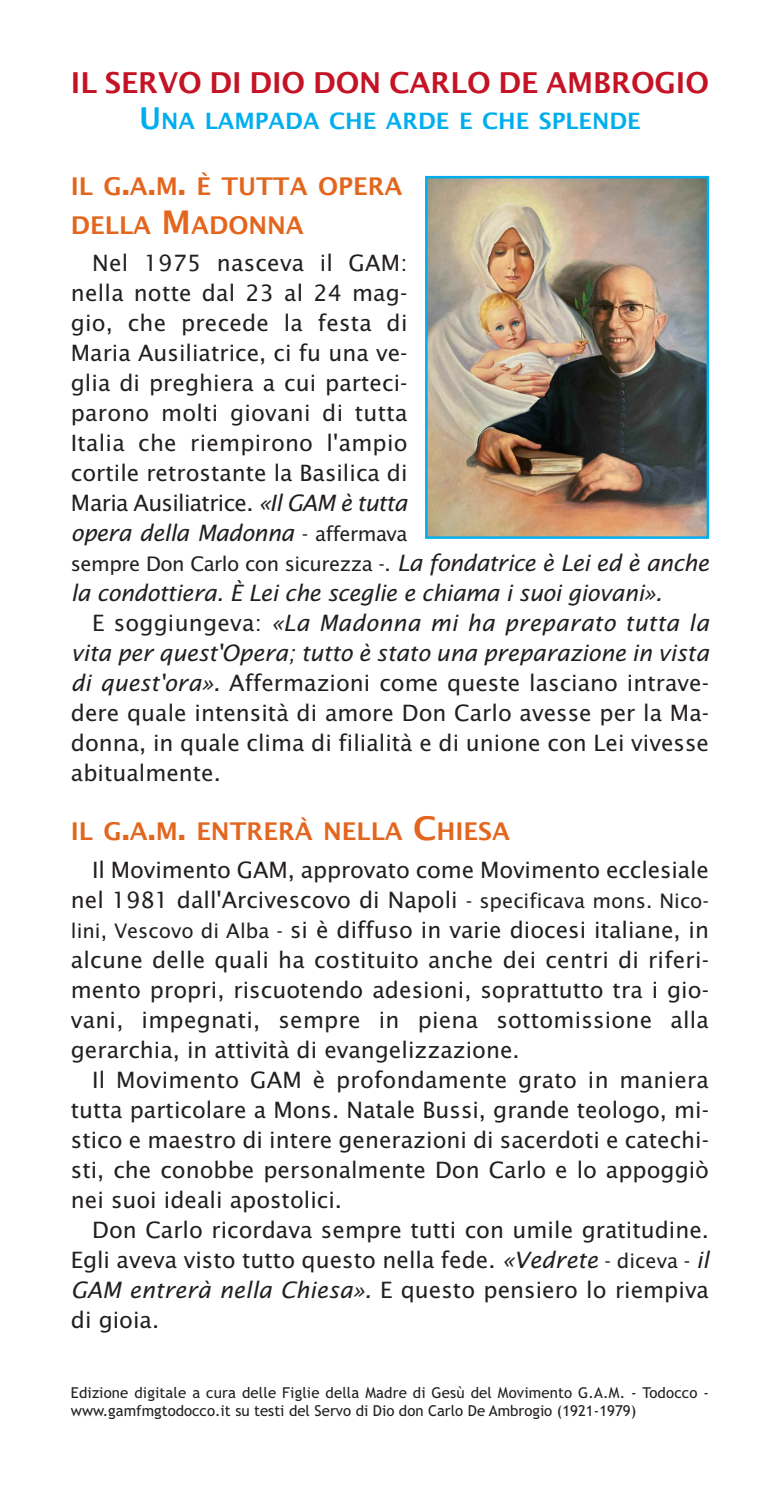
<style>
.page{position:relative;width:780px;height:1489px;background:#fff}
.page>*{position:absolute;margin:0;border:0;box-sizing:border-box;transform-origin:0 0}
.t1{font:600 28.75px "Lucida Sans";letter-spacing:-.005em;color:#c41324}
.t2{font:600 24.5px/39px "Lucida Sans";color:#e2661d}
.t3{font:22.5px/30px "Lucida Sans";color:#231f20;text-align:justify}
.t4{font:italic 22.5px "Lucida Sans";letter-spacing:-.01em;color:#231f20}
.t5{font:italic 22.5px "Lucida Sans";letter-spacing:.01em;color:#231f20}
.t6{font:600 22.5px "Lucida Sans";color:#00aeef}
.t7{font:20px "Lucida Sans";letter-spacing:-.025em;color:#231f20}
.t8{font:15px/18px "Trebuchet MS";letter-spacing:.01em;color:#231f20}
.s1{font-size:30px}
.s2{font-size:32.5px}
.s3{font-style:italic}
.s4{font-size:20px}
.s5{font-style:italic;font-size:22.5px}
.s6{font-style:normal}
</style>
<div class="page">
<img style="left:428px;top:179px;width:278px;height:357px">
<div style="left:425px;top:176px;width:284px;height:363px;border:2px solid #00aeef"></div>
<p class="t1" style="left:71px;top:66px;width:639px">IL SERVO DI DIO DON CARLO DE AMBROGIO</p>
<p class="t6" style="left:139px;top:108px;width:503px"><span class="s1">U</span>NA LAMPADA CHE ARDE E CHE SPLENDE</p>
<p class="t2" style="left:71px;top:167px;width:333px">IL G<span class="s2">.</span>A<span class="s2">.</span>M<span class="s2">.</span> È TUTTA OPERA<br>DELLA <span class="s2">M</span>ADONNA</p>
<p class="t3" style="left:71px;top:248px;width:338px;text-indent:21px">Nel 1975 nasceva il GAM: nella notte dal 23 al 24 mag&shy;gio, che precede la festa di Maria Ausiliatrice, ci fu una ve&shy;glia di preghiera a cui parteci&shy;parono molti giovani di tutta Italia che riempirono l'ampio cortile retrostante la Basilica di Maria Ausiliatrice. <span class="s3">«Il GAM è tutta opera della Madonna</span> <span class="s4">- affermava</span></p>
<p class="t7" style="left:71px;top:552px;width:639px">sempre Don Carlo con sicurezza -. <span class="s5">La fondatrice è Lei ed è anche</span></p>
<p class="t4" style="left:71px;top:580px;width:593px">la condottiera. È Lei che sceglie e chiama i suoi giovani».</p>
<p class="t5" style="left:92px;top:610px;width:618px"><span class="s6">E soggiungeva:</span> «La Madonna mi ha preparato tutta la</p>
<p class="t4" style="left:71px;top:640px;width:639px">vita per quest'Opera; tutto è stato una preparazione in vista</p>
<p class="t3" style="left:71px;top:668px;width:639px"><span class="s3">di quest'ora».</span> Affermazioni come queste lasciano intrave-</p>
<p class="t3" style="left:71px;top:698px;width:639px">dere quale intensità di amore Don Carlo avesse per la Ma-</p>
<p class="t3" style="left:71px;top:728px;width:639px">donna, in quale clima di filialità e di unione con Lei vivesse</p>
<p class="t3" style="left:71px;top:758px;width:151px">abitualmente.</p>
<p class="t2" style="left:71px;top:812px;width:440px">IL G<span class="s2">.</span>A<span class="s2">.</span>M<span class="s2">.</span> ENTRERÀ NELLA <span class="s2">C</span>HIESA</p>
<p class="t3" style="left:71px;top:854px;width:639px;text-indent:21px">Il Movimento GAM, approvato come Movimento ecclesiale nel 1981 dall'Arcivescovo di Napoli <span class="s4">- specificava mons. Nico&shy;lini, Vescovo di Alba -</span> si è diffuso in varie diocesi italiane, in alcune delle quali ha costituito anche dei centri di riferi&shy;mento propri, riscuotendo adesioni, soprattutto tra i gio&shy;vani, impegnati, sempre in piena sottomissione alla gerarchia, in attività di evangelizzazione.</p>
<p class="t3" style="left:71px;top:1064px;width:639px;text-indent:21px">Il Movimento GAM è profondamente grato in maniera tutta particolare a Mons. Natale Bussi, grande teologo, mi&shy;stico e maestro di intere generazioni di sacerdoti e catechi&shy;sti, che conobbe personalmente Don Carlo e lo appoggiò nei suoi ideali apostolici.</p>
<p class="t3" style="left:71px;top:1214px;width:639px;text-indent:21px">Don Carlo ricordava sempre tutti con umile gratitudine.<br>Egli aveva visto tutto questo nella fede. <span class="s3">«Vedrete</span> <span class="s4">- diceva -</span> <span class="s3">il GAM entrerà nella Chiesa».</span> E questo pensiero lo riempiva di gioia.</p>
<p class="t8" style="left:71px;top:1383px;width:639px">Edizione digitale a cura delle Figlie della Madre di Gesù del Movimento G.A.M. - Todocco - www.gamfmgtodocco.it su testi del Servo di Dio don Carlo De Ambrogio (1921-1979)</p>
</div>
